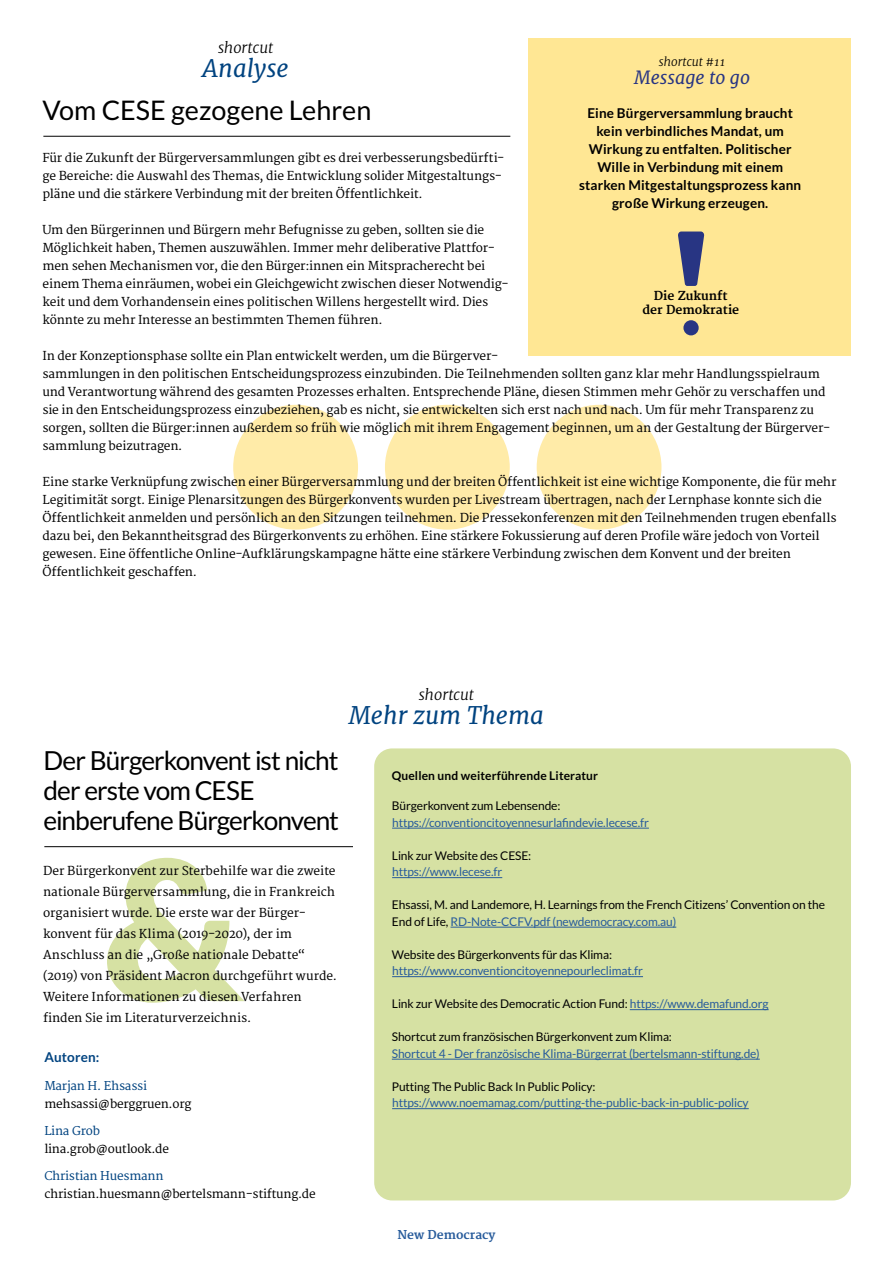
<style>
.page{position:relative;width:893px;height:1263px;background:#fff}
.page>*{position:absolute;margin:0;border:0;box-sizing:border-box;transform-origin:0 0}
.t1{font:900 194.55px "Lato";color:#d6e1a3}
.t2{font:27px "Lato";color:#000}
.t3{font:26.25px/30px "Lato";letter-spacing:-.035em;color:#000}
.t4{font:italic 24px "Merriweather";color:#004380}
.t5{font:italic 18px "Merriweather";color:#283583}
.t6{font:italic 300 15px "Merriweather";color:#000}
.t7{font:700 13.5px/18px "Lato";letter-spacing:.01em;color:#000;text-align:center}
.t8{font:700 13.5px "Lato";letter-spacing:.01em;color:#004380}
.t9{font:12px/18px "Merriweather";letter-spacing:-.01em;color:#000}
.t10{font:12px/16.5px "Lato";letter-spacing:-.01em;color:#000}
.t11{font:12px "Lato";letter-spacing:-.01em;color:#275b9b}
.t12{font:700 12px "Lato";letter-spacing:.01em;color:#000}
.t13{font:700 12px/13.5px "Merriweather";color:#000;text-align:center}
.t14{font:italic 300 12px "Merriweather";color:#000}
.t15{font:11.85px "Merriweather";letter-spacing:-.02em;color:#000}
.t16{font:11.85px "Merriweather";letter-spacing:-.02em;color:#004380}
.t17{font:700 11.85px "Merriweather";color:#275b9b}
.s1{color:#275b9b}
</style>
<div class="page">
<div style="left:529px;top:38px;width:322px;height:318px;background:#ffe794"></div>
<svg style="left:678px;top:231px;width:26px;height:55px"></svg>
<div style="left:683px;top:320px;width:16px;height:15px;background:#283583;border-radius:50%"></div>
<div style="left:233px;top:405px;width:125px;height:125px;background:#ffeba8;border-radius:50%"></div>
<div style="left:385px;top:405px;width:125px;height:125px;background:#ffeba8;border-radius:50%"></div>
<div style="left:537px;top:405px;width:124px;height:125px;background:#ffeba8;border-radius:50%"></div>
<hr style="left:43px;top:136px;width:467px;height:1px;background:#000">
<div style="left:374px;top:748px;width:477px;height:452px;background:#d6e1a3;border-radius:18px"></div>
<hr style="left:392px;top:828px;width:257px;height:1px;background:#275b9b">
<hr style="left:392px;top:877px;width:110px;height:1px;background:#275b9b">
<hr style="left:451px;top:927px;width:225px;height:1px;background:#275b9b">
<hr style="left:392px;top:976px;width:251px;height:1px;background:#275b9b">
<hr style="left:630px;top:1009px;width:139px;height:1px;background:#275b9b">
<hr style="left:392px;top:1059px;width:368px;height:1px;background:#275b9b">
<hr style="left:392px;top:1108px;width:357px;height:1px;background:#275b9b">
<hr style="left:44px;top:846px;width:309px;height:1px;background:#000">
<p class="t6" style="left:218px;top:38px;width:57px">shortcut</p>
<h3 class="t4" style="left:203px;top:54px;width:88px">Analyse</h3>
<h2 class="t2" style="left:43px;top:96px;width:330px">Vom CESE gezogene Lehren</h2>
<p class="t9" style="left:43px;top:149px;width:463px">Für die Zukunft der Bürgerversammlungen gibt es drei verbesserungsbedürfti&shy;ge Bereiche: die Auswahl des Themas, die Entwicklung solider Mitgestaltungs&shy;pläne und die stärkere Verbindung mit der breiten Öffentlichkeit.</p>
<p class="t9" style="left:43px;top:221px;width:468px">Um den Bürgerinnen und Bürgern mehr Befugnisse zu geben, sollten sie die Möglichkeit haben, Themen auszuwählen. Immer mehr deliberative Plattfor&shy;men sehen Mechanismen vor, die den Bürger:innen ein Mitspracherecht bei einem Thema einräumen, wobei ein Gleichgewicht zwischen dieser Notwendig&shy;keit und dem Vorhandensein eines politischen Willens hergestellt wird. Dies könnte zu mehr Interesse an bestimmten Themen führen.</p>
<p class="t9" style="left:43px;top:347px;width:457px">In der Konzeptionsphase sollte ein Plan entwickelt werden, um die Bürgerver-</p>
<p class="t14" style="left:659px;top:54px;width:68px">shortcut #11</p>
<h3 class="t5" style="left:634px;top:67px;width:117px">Message to go</h3>
<p class="t7" style="left:579px;top:104px;width:224px">Eine Bürgerversammlung braucht kein verbindliches Mandat, um<br>Wirkung zu entfalten. Politischer<br>Wille in Verbindung mit einem starken Mitgestaltungsprozess kann große Wirkung erzeugen.</p>
<p class="t13" style="left:642px;top:290px;width:98px">Die Zukunft der Demokratie</p>
<p class="t9" style="left:43px;top:365px;width:789px">sammlungen in den politischen Entscheidungsprozess einzubinden. Die Teilnehmenden sollten ganz klar mehr Handlungsspielraum und Verantwortung während des gesamten Prozesses erhalten. Entsprechende Pläne, diesen Stimmen mehr Gehör zu verschaffen und sie in den Entscheidungsprozess einzubeziehen, gab es nicht, sie entwickelten sich erst nach und nach. Um für mehr Transparenz zu sorgen, sollten die Bürger:innen außerdem so früh wie möglich mit ihrem Engagement beginnen, um an der Gestaltung der Bürgerver&shy;sammlung beizutragen.</p>
<p class="t9" style="left:43px;top:473px;width:796px">Eine starke Verknüpfung zwischen einer Bürgerversammlung und der breiten Öffentlichkeit ist eine wichtige Komponente, die für mehr Legitimität sorgt. Einige Plenarsitzungen des Bürgerkonvents wurden per Livestream übertragen, nach der Lernphase konnte sich die Öffentlichkeit anmelden und persönlich an den Sitzungen teilnehmen. Die Pressekonferenzen mit den Teilnehmenden trugen ebenfalls dazu bei, den Bekanntheitsgrad des Bürgerkonvents zu erhöhen. Eine stärkere Fokussierung auf deren Profile wäre jedoch von Vorteil gewesen. Eine öffentliche Online-Aufklärungskampagne hätte eine stärkere Verbindung zwischen dem Konvent und der breiten Öffentlichkeit geschaffen.</p>
<p class="t6" style="left:419px;top:685px;width:57px">shortcut</p>
<h3 class="t4" style="left:349px;top:701px;width:197px">Mehr zum Thema</h3>
<h3 class="t3" style="left:43px;top:745px;width:297px">Der Bürgerkonvent ist nicht der erste vom CESE einberufene Bürgerkonvent</h3>
<h1 class="t1" style="left:103px;top:816px;width:142px">&amp;</h1>
<p class="t9" style="left:43px;top:861px;width:295px;line-height:21px">Der Bürgerkonvent zur Sterbehilfe war die zweite nationale Bürgerversammlung, die in Frankreich organisiert wurde. Die erste war der Bürger&shy;konvent für das Klima (2019-2020), der im Anschluss an die „Große nationale Debatte“ (2019) von Präsident Macron durchgeführt wurde.<br>Weitere Informationen zu diesen Verfahren finden Sie im Literaturverzeichnis.</p>
<p class="t8" style="left:44px;top:1049px;width:57px">Autoren:</p>
<p class="t16" style="left:44px;top:1079px;width:104px">Marjan H. Ehsassi</p>
<p class="t15" style="left:44px;top:1097px;width:149px">mehsassi@berggruen.org</p>
<p class="t16" style="left:44px;top:1124px;width:57px">Lina Grob</p>
<p class="t15" style="left:44px;top:1142px;width:126px">lina.grob@outlook.de</p>
<p class="t16" style="left:44px;top:1169px;width:121px">Christian Huesmann</p>
<p class="t15" style="left:44px;top:1187px;width:273px">christian.huesmann@bertelsmann-stiftung.de</p>
<p class="t12" style="left:392px;top:769px;width:208px">Quellen und weiterführende Literatur</p>
<p class="t10" style="left:392px;top:798px;width:170px">Bürgerkonvent zum Lebensende:</p>
<p class="t11" style="left:392px;top:816px;width:258px">https://conventioncitoyennesurlafindevie.lecese.fr</p>
<p class="t10" style="left:392px;top:847px;width:141px">Link zur Website des CESE:</p>
<p class="t11" style="left:392px;top:865px;width:112px">https://www.lecese.fr</p>
<p class="t10" style="left:392px;top:897px;width:435px">Ehsassi, M. and Landemore, H. Learnings from the French Citizens’ Convention on the<br>End of Life, <span class="s1">RD-Note-CCFV.pdf (newdemocracy.com.au)</span></p>
<p class="t10" style="left:392px;top:946px;width:222px">Website des Bürgerkonvents für das Klima:</p>
<p class="t11" style="left:392px;top:964px;width:252px">https://www.conventioncitoyennepourleclimat.fr</p>
<p class="t10" style="left:392px;top:996px;width:378px">Link zur Website des Democratic Action Fund: <span class="s1">https://www.demafund.org</span></p>
<p class="t10" style="left:392px;top:1029px;width:282px">Shortcut zum französischen Bürgerkonvent zum Klima:</p>
<p class="t11" style="left:392px;top:1047px;width:369px">Shortcut 4 - Der französische Klima-Bürgerrat (bertelsmann-stiftung.de)</p>
<p class="t10" style="left:392px;top:1078px;width:205px">Putting The Public Back In Public Policy:</p>
<p class="t11" style="left:392px;top:1096px;width:358px">https://www.noemamag.com/putting-the-public-back-in-public-policy</p>
<p class="t17" style="left:397px;top:1228px;width:100px">New Democracy</p>
</div>
